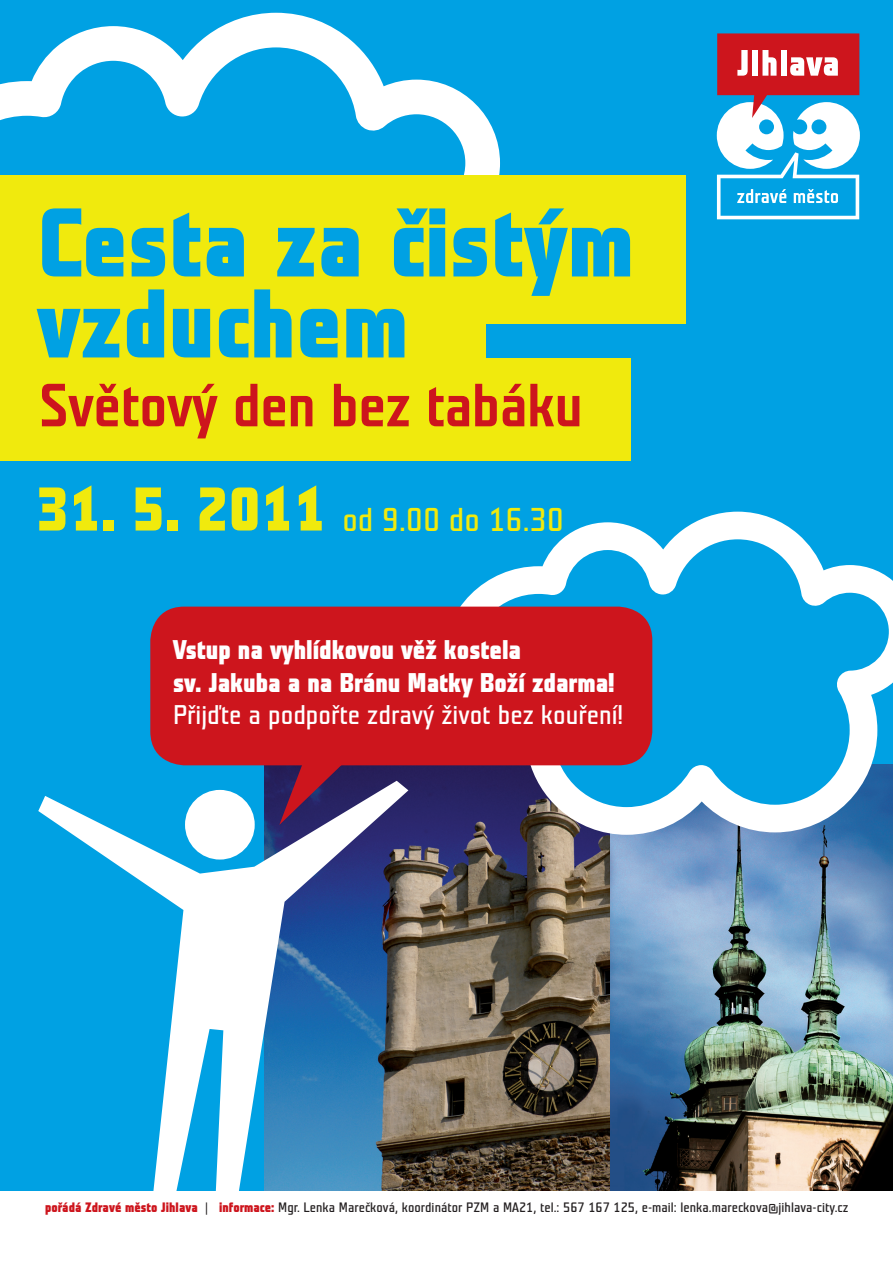
<style>
.page{position:relative;width:893px;height:1263px;background:#fff}
.page>*{position:absolute;margin:0;border:0;box-sizing:border-box;transform-origin:0 0}
.t1{font:700 97.2px/81px "Teuton Fett";letter-spacing:.01em;color:#00a1e3}
.t2{font:60.75px "Teuton Fett";letter-spacing:-.01em;color:#cd151d}
.t3{font:33px "Teuton Normal";color:#f0ea0d}
.t4{font:700 27px/32.4px "Teuton Fett";color:#fff}
.t5{font:27px "Teuton Normal";color:#fff}
.t6{font:13.65px "Teuton Normal";letter-spacing:.005em;color:#231f20}
.s1{font-family:"Teuton Fett";font-weight:700;font-size:61.5px}
.s2{font-family:"Teuton Fett";font-weight:700;color:#cd151d}
.s3{font-family:"Teuton Mager"}
</style>
<div class="page">
<div style="left:0;top:0;width:892px;height:1191px;background:#00a1e3"></div>
<img style="left:265px;top:765px;width:346px;height:426px">
<img style="left:611px;top:835px;width:281px;height:356px">
<svg style="left:38px;top:781px;width:370px;height:410px"></svg>
<svg style="left:0;top:13px;width:500px;height:162px"></svg>
<svg style="left:442px;top:512px;width:450px;height:323px"></svg>
<div style="left:0;top:175px;width:686px;height:149px;background:#f0ea0d"></div>
<div style="left:0;top:245px;width:486px;height:145px;background:#f0ea0d"></div>
<div style="left:0;top:358px;width:630px;height:102px;background:#f0ea0d"></div>
<div style="left:150px;top:607px;width:502px;height:158px;background:#cd151d;border-radius:34px"></div>
<svg style="left:279px;top:765px;width:78px;height:60px;background:#602e5b"></svg>
<svg style="left:716px;top:33px;width:143px;height:186px"></svg>
<h1 class="t1" style="left:37px;top:212px;width:598px">Cesta za čistým vzduchem</h1>
<h2 class="t2" style="left:39px;top:384px;width:545px">Světový den bez tabáku</h2>
<h3 class="t3" style="left:36px;top:507px;width:529px"><span class="s1">31. 5. 2011</span> od 9.00 do 16.30</h3>
<h3 class="t4" style="left:173px;top:636px;width:443px">Vstup na vyhlídkovou věž kostela<br>sv. Jakuba a na Bránu Matky Boží zdarma!</h3>
<h3 class="t5" style="left:173px;top:705px;width:451px">Přijďte a podpořte zdravý život bez kouření!</h3>
<p class="t6" style="left:45px;top:1202px;width:804px"><span class="s2">pořádá Zdravé město Jihlava</span> <span class="s3">|</span> <span class="s2">informace:</span> Mgr. Lenka Marečková, koordinátor PZM a MA21, tel.: 567 167 125, e-mail: lenka.mareckova@jihlava-city.cz</p>
</div>
